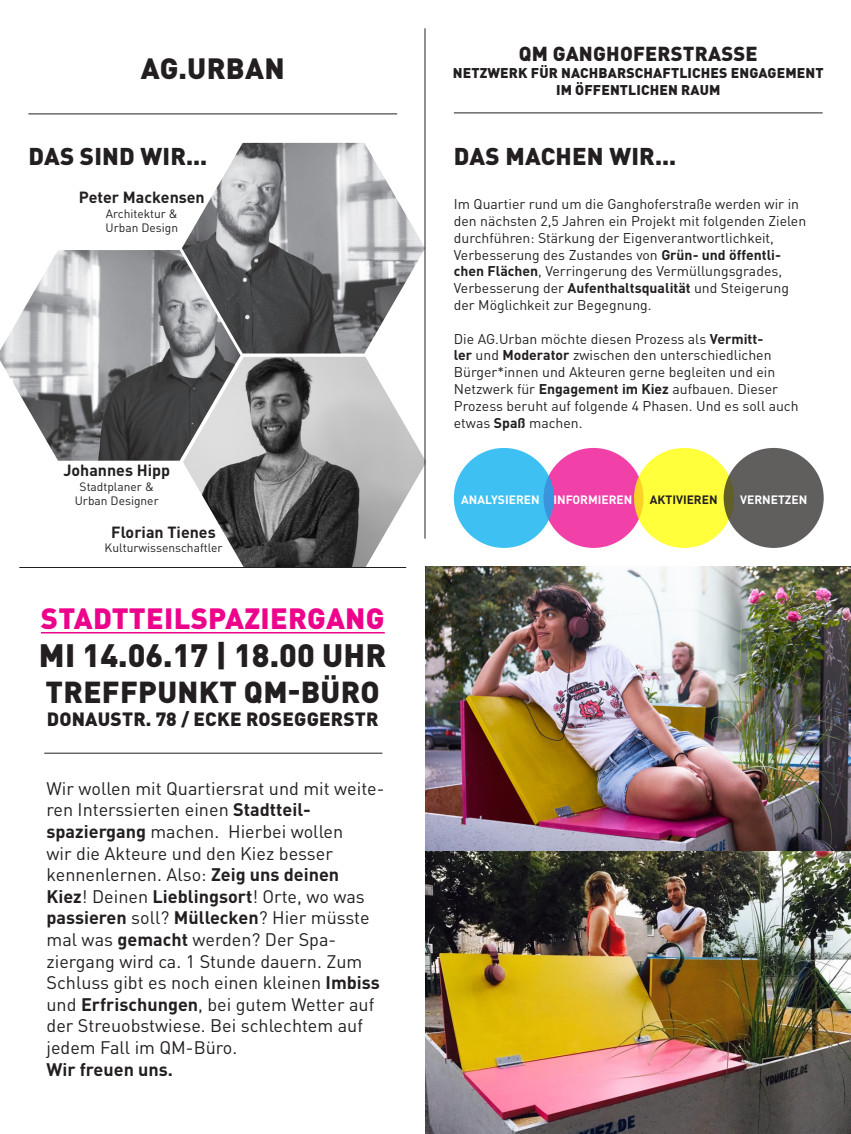
<style>
.page{position:relative;width:851px;height:1134px;background:#fff}
.page>*{position:absolute;margin:0;border:0;box-sizing:border-box;transform-origin:0 0}
.t1{font:900 32px "DIN Pro";color:#231f20}
.t2{font:900 30px "DIN Pro";letter-spacing:.01em;color:#231f20}
.t3{font:900 29px "DIN Pro";letter-spacing:.01em;color:#ed028c}
.t4{font:900 29px "DIN Pro";letter-spacing:.01em;color:#231f20}
.t5{font:900 24px "DIN Pro";letter-spacing:.01em;color:#231f20}
.t6{font:900 20px "DIN Pro";letter-spacing:.01em;color:#231f20}
.t7{font:900 19px "DIN Pro";letter-spacing:.01em;color:#231f20}
.t8{font:18px/21.6px "DIN Pro";color:#231f20}
.fließtext{font:700 16px "DIN Pro";color:#231f20}
.t9{font:14px/16.8px "DIN Pro";color:#231f20}
.t10{font:900 14px "DIN Pro";letter-spacing:.01em;color:#231f20}
.fließtext-2{font:12px/14.4px "DIN Pro";color:#231f20;text-align:center}
.t11{font:700 12px "DIN Pro";color:#fff}
.t12{font:700 12px "DIN Pro";color:#231f20}
.s1{font-weight:700}
</style>
<div class="page">
<img style="left:0;top:250px;width:240px;height:211px">
<img style="left:182px;top:143px;width:242px;height:210px">
<img style="left:183px;top:357px;width:243px;height:210px">
<hr style="left:41px;top:632px;width:344px;height:1px;background:#ed028c">
<hr style="left:28px;top:113px;width:369px;height:1px;background:#231f20">
<hr style="left:454px;top:112px;width:368px;height:1px;background:#231f20">
<hr style="left:19px;top:567px;width:387px;height:1px;background:#231f20">
<hr style="left:424px;top:28px;width:1px;height:511px;background:#231f20">
<hr style="left:44px;top:753px;width:338px;height:1px;background:#231f20">
<img style="left:425px;top:567px;width:425px;height:567px">
<div style="left:543px;top:448px;width:100px;height:100px;background:#f141a8;border-radius:50%"></div>
<div style="left:634px;top:448px;width:100px;height:100px;background:#ffff3b;border-radius:50%"></div>
<div style="left:723px;top:448px;width:100px;height:100px;background:#615e5e;border-radius:50%"></div>
<div style="left:454px;top:448px;width:100px;height:100px;background:#3ec1f2;border-radius:50%"></div>
<p class="t4" style="left:141px;top:49px;width:145px">AG.URBAN</p>
<p class="t6" style="left:519px;top:41px;width:240px">QM GANGHOFERSTRASSE</p>
<p class="t10" style="left:452px;top:64px;width:372px">NETZWERK FÜR NACHBARSCHAFTLICHES ENGAGEMENT</p>
<p class="t10" style="left:556px;top:81px;width:166px">IM ÖFFENTLICHEN RAUM</p>
<p class="t5" style="left:28px;top:140px;width:180px">DAS SIND WIR...</p>
<p class="t5" style="left:454px;top:140px;width:224px">DAS MACHEN WIR...</p>
<p class="fließtext" style="left:79px;top:187px;width:127px">Peter Mackensen</p>
<p class="fließtext-2" style="left:105px;top:206px;width:74px;text-align:left">Architektur &amp;<br>Urban Design</p>
<p class="fließtext" style="left:63px;top:459px;width:108px">Johannes Hipp</p>
<p class="fließtext-2" style="left:75px;top:479px;width:85px">Stadtplaner &amp;<br>Urban Designer</p>
<p class="fließtext" style="left:111px;top:521px;width:106px">Florian Tienes</p>
<p class="fließtext-2" style="left:105px;top:540px;width:119px">Kulturwissenschaftler</p>
<p class="t3" style="left:41px;top:599px;width:345px">STADTTEILSPAZIERGANG</p>
<p class="t1" style="left:39px;top:634px;width:349px">MI 14.06.17 | 18.00 UHR</p>
<p class="t2" style="left:46px;top:672px;width:335px">TREFFPUNKT QM-BÜRO</p>
<p class="t7" style="left:47px;top:706px;width:333px">DONAUSTR. 78 / ECKE ROSEGGERSTR</p>
<p class="t8" style="left:46px;top:777px;width:339px">Wir wollen mit Quartiersrat und mit weite&shy;ren Interssierten einen <span class="s1">Stadtteil-</span></p>
<p class="t8" style="left:46px;top:820px;width:335px"><span class="s1">spaziergang</span> machen. Hierbei wollen<br>wir die Akteure und den Kiez besser kennenlernen. Also: <span class="s1">Zeig uns deinen Kiez</span>! Deinen <span class="s1">Lieblingsort</span>! Orte, wo was <span class="s1">passieren</span> soll? <span class="s1">Müllecken</span>? Hier müsste mal was <span class="s1">gemacht</span> werden? Der Spa&shy;ziergang wird ca. 1 Stunde dauern. Zum Schluss gibt es noch einen kleinen <span class="s1">Imbiss </span>und <span class="s1">Erfrischungen</span>, bei gutem Wetter auf der Streuobstwiese. Bei schlechtem auf jedem Fall im QM-Büro.<br><span class="s1">Wir freuen uns.</span></p>
<p class="t9" style="left:454px;top:195px;width:354px">Im Quartier rund um die Ganghoferstraße werden wir in den nächsten 2,5 Jahren ein Projekt mit folgenden Zielen durchführen: Stärkung der Eigenverantwortlichkeit, Verbesserung des Zustandes von <span class="s1">Grün- und öffentli&shy;chen Flächen</span>, Verringerung des Vermüllungsgrades, Verbesserung der <span class="s1">Aufenthaltsqualität</span> und Steigerung der Möglichkeit zur Begegnung.</p>
<p class="t9" style="left:454px;top:329px;width:346px">Die AG.Urban möchte diesen Prozess als <span class="s1">Vermitt-<br>ler</span> und <span class="s1">Moderator</span> zwischen den unterschiedlichen Bürger*innen und Akteuren gerne begleiten und ein Netzwerk für <span class="s1">Engagement im Kiez</span> aufbauen. Dieser Prozess beruht auf folgende 4 Phasen. Und es soll auch etwas <span class="s1">Spaß</span> machen.</p>
<p class="t11" style="left:461px;top:492px;width:80px">ANALYSIEREN</p>
<p class="t11" style="left:553px;top:492px;width:80px">INFORMIEREN</p>
<p class="t12" style="left:649px;top:492px;width:69px">AKTIVIEREN</p>
<p class="t11" style="left:740px;top:492px;width:69px">VERNETZEN</p>
</div>
